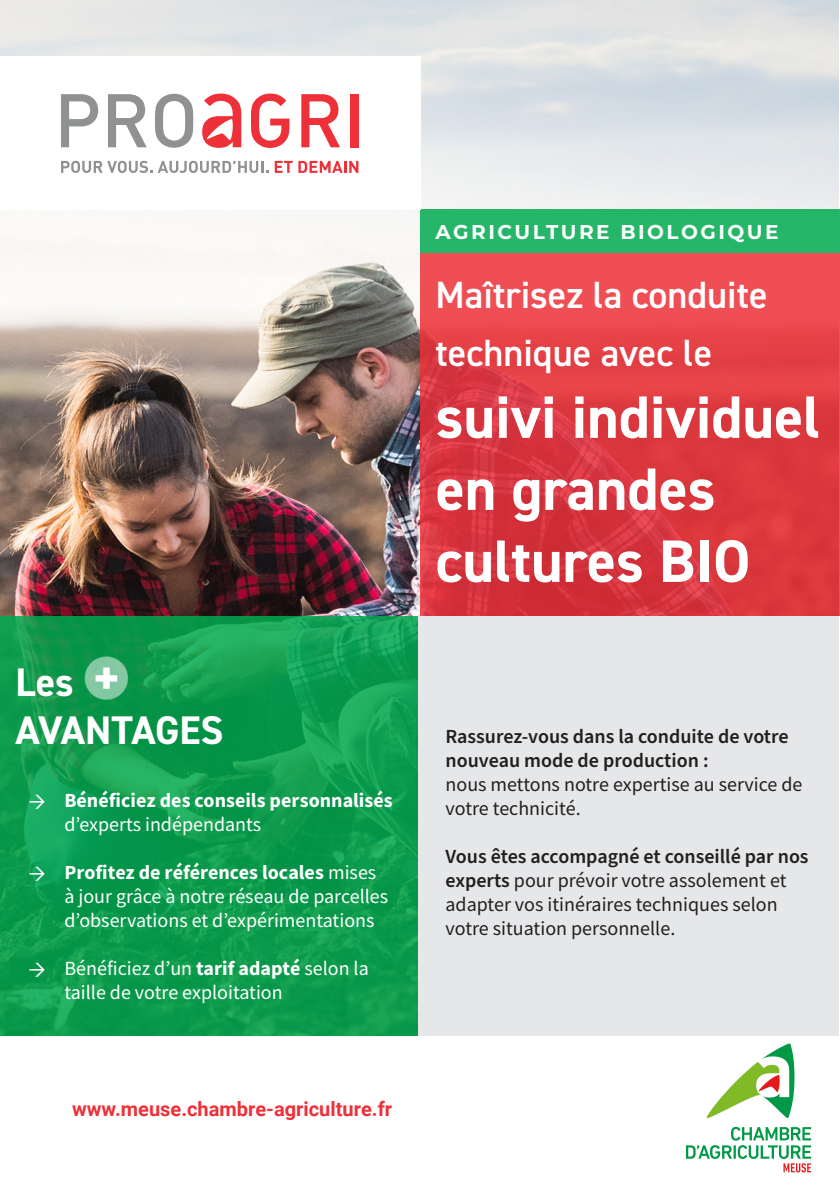
<style>
.page{position:relative;width:840px;height:1191px;background:#fff}
.page>*{position:absolute;margin:0;border:0;box-sizing:border-box;transform-origin:0 0}
.t1{font:700 60px/72px "DIN2014";color:#fff}
.t2{font:700 40px "DIN2014";color:#fff}
.t3{font:600 38px/57.6px "DIN2014";color:#fff}
.t4{font:20px/24px "Source Sans Pro";color:#fff}
.t5{font:20px/24px "Source Sans Pro";color:#231f20}
.t6{font:600 20px/24px "Source Sans Pro";color:#231f20}
.t7{font:700 20px/24px "Source Sans Pro";color:#fff}
.t8{font:700 20px "Roboto";color:#ee3038}
.t9{font:700 20px "Montserrat";letter-spacing:.125em;color:#fff}
.s1{font-family:"DIN2014"}
.s2{font-weight:400}
.s3{font-family:"DIN2014";font-weight:700}
.s4{font-weight:700}
.s5{font-weight:600}
</style>
<div class="page">
<img style="left:0;top:0;width:838px;height:616px">
<div style="left:420px;top:210px;width:419px;height:43px;background:#25b668"></div>
<svg style="left:420px;top:253px;width:419px;height:363px;background:#df3c44"></svg>
<div style="left:0;top:57px;width:420px;height:153px;background:#fff"></div>
<svg style="left:251px;top:94px;width:38px;height:54px"></svg>
<svg style="left:61px;top:161px;width:207px;height:12px"></svg>
<svg style="left:274px;top:161px;width:18px;height:12px"></svg>
<svg style="left:298px;top:161px;width:60px;height:12px"></svg>
<svg style="left:61px;top:94px;width:37px;height:53px"></svg>
<svg style="left:108px;top:94px;width:39px;height:53px"></svg>
<svg style="left:155px;top:94px;width:38px;height:54px"></svg>
<svg style="left:301px;top:94px;width:39px;height:53px"></svg>
<div style="left:350px;top:94px;width:8px;height:53px;background:#ee3038"></div>
<svg style="left:202px;top:94px;width:39px;height:54px"></svg>
<svg style="left:0;top:616px;width:418px;height:419px;background:#0e9c4e"></svg>
<div style="left:418px;top:616px;width:420px;height:419px;background:#e6e7e9"></div>
<img style="left:72px;top:641px;width:70px;height:74px">
<img style="left:685px;top:1043px;width:127px;height:130px">
<p class="t2" style="left:16px;top:655px;width:60px">Les</p>
<p class="t2" style="left:16px;top:703px;width:209px">AVANTAGES</p>
<p class="t7" style="left:64px;top:788px;width:329px;text-indent:-36px"><span class="s1">→</span> Bénéficiez des conseils personnalisés <span class="s2">d’experts indépendants</span></p>
<p class="t4" style="left:64px;top:860px;width:325px;text-indent:-36px"><span class="s3">→</span> <span class="s4">Profitez de références locales</span> mises à jour grâce à notre réseau de parcelles d’observations et d’expérimentations</p>
<p class="t4" style="left:64px;top:956px;width:306px;text-indent:-36px"><span class="s3">→</span> Bénéficiez d’un <span class="s4">tarif adapté</span> selon la taille de votre exploitation</p>
<p class="t8" style="left:72px;top:1095px;width:321px">www.meuse.chambre-agriculture.fr</p>
<p class="t9" style="left:435px;top:218px;width:344px">AGRICULTURE BIOLOGIQUE</p>
<p class="t3" style="left:435px;top:265px;width:333px">Maîtrisez la conduite technique avec le</p>
<p class="t1" style="left:435px;top:380px;width:386px">suivi individuel en grandes cultures BIO</p>
<p class="t6" style="left:445px;top:725px;width:344px">Rassurez-vous dans la conduite de votre nouveau mode de production :</p>
<p class="t5" style="left:445px;top:772px;width:358px">nous mettons notre expertise au service de votre technicité.</p>
<p class="t6" style="left:445px;top:845px;width:364px">Vous êtes accompagné et conseillé par nos</p>
<p class="t5" style="left:445px;top:868px;width:342px"><span class="s5">experts</span> pour prévoir votre assolement et adapter vos itinéraires techniques selon votre situation personnelle.</p>
</div>
